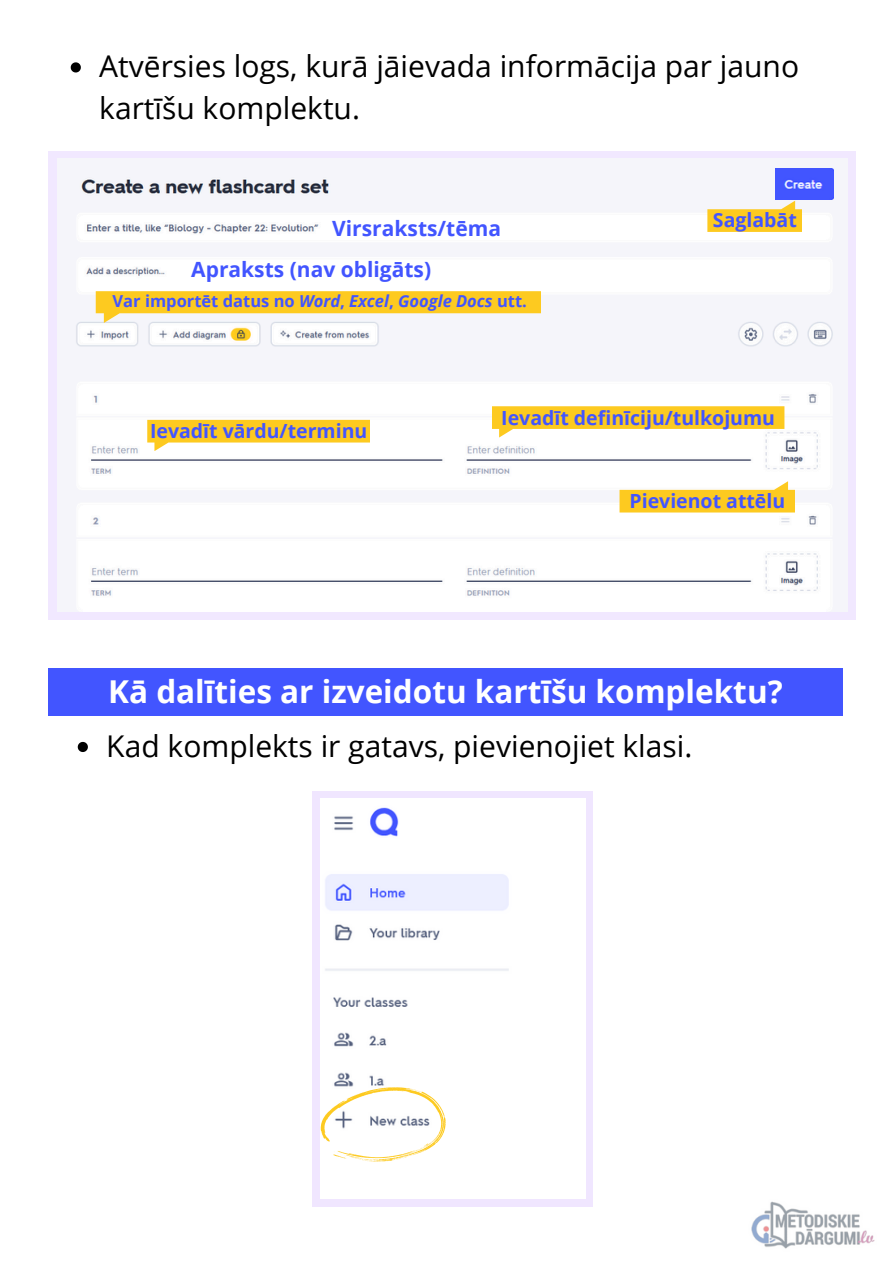
<style>
.page{position:relative;width:894px;height:1264px;background:#fff}
.page>*{position:absolute;margin:0;border:0;box-sizing:border-box;transform-origin:0 0}
.t1{font:700 31.5px "Open Sans";color:#fff}
.t2{font:30px/41.7px "Open Sans";color:#000}
.t3{font:700 21px "Open Sans";color:#4255ff}
.t4{font:700 19.5px "Open Sans";color:#4255ff}
.t5{font:700 16.5px "Open Sans";color:#4255ff}
.s1{font-style:italic}
</style>
<div class="page">
<div style="left:48px;top:151px;width:807px;height:469px;background:#f1e8ff"></div>
<img style="left:57px;top:158px;width:790px;height:453px">
<img style="left:775px;top:168px;width:58px;height:32px">
<svg style="left:96px;top:291px;width:445px;height:32px"></svg>
<svg style="left:707px;top:201px;width:95px;height:31px"></svg>
<svg style="left:147px;top:420px;width:223px;height:31px"></svg>
<svg style="left:619px;top:481px;width:176px;height:31px"></svg>
<svg style="left:492px;top:406px;width:292px;height:31px"></svg>
<div style="left:48px;top:668px;width:794px;height:47px;background:#4255ff"></div>
<svg style="left:78px;top:742px;width:10px;height:10px"></svg>
<svg style="left:71px;top:62px;width:10px;height:10px"></svg>
<img style="left:751px;top:1201px;width:124px;height:48px">
<div style="left:312px;top:791px;width:281px;height:415px;background:#f0e6ff"></div>
<img style="left:320px;top:798px;width:265px;height:400px">
<svg style="left:320px;top:1087px;width:125px;height:74px"></svg>
<h3 class="t2" style="left:99px;top:44px;width:701px">Atvērsies logs, kurā jāievada informācija par jauno kartīšu komplektu.</h3>
<h3 class="t3" style="left:332px;top:213px;width:170px">Virsraksts/tēma</h3>
<h3 class="t3" style="left:191px;top:255px;width:241px">Apraksts (nav obligāts)</h3>
<p class="t5" style="left:112px;top:289px;width:416px">Var importēt datus no <span class="s1">Word</span>, <span class="s1">Excel</span>, <span class="s1">Google Docs</span> utt.</p>
<p class="t4" style="left:712px;top:206px;width:85px">Saglabāt</p>
<p class="t4" style="left:150px;top:417px;width:219px">Ievadīt vārdu/terminu</p>
<h3 class="t4" style="left:501px;top:404px;width:275px">Ievadīt definīciju/tulkojumu</h3>
<p class="t4" style="left:629px;top:487px;width:157px">Pievienot attēlu</p>
<h3 class="t1" style="left:108px;top:669px;width:675px">Kā dalīties ar izveidotu kartīšu komplektu?</h3>
<h3 class="t2" style="left:106px;top:724px;width:587px">Kad komplekts ir gatavs, pievienojiet klasi.</h3>
</div>
